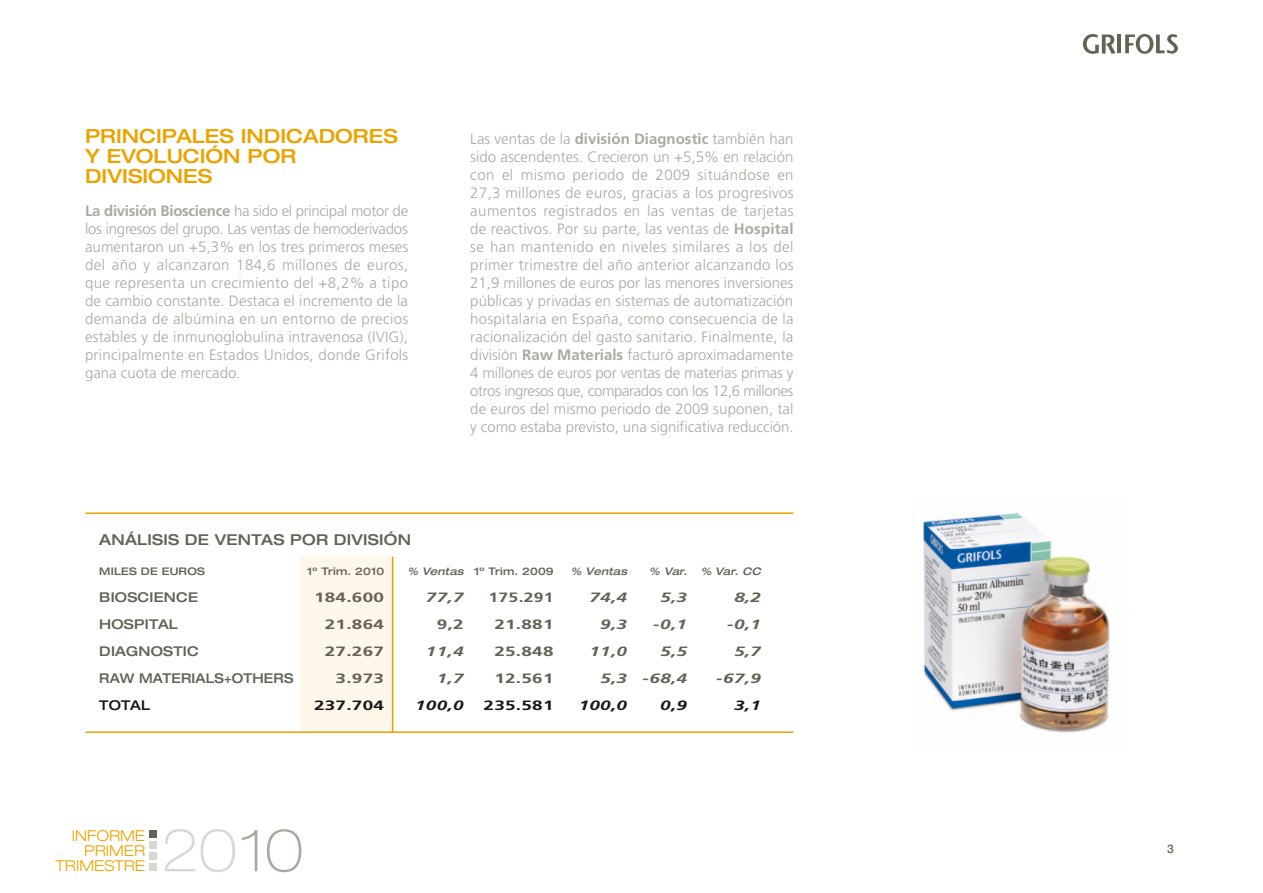
<style>
.page{position:relative;width:1263px;height:893px;background:#fff}
.page>*{position:absolute;margin:0;border:0;box-sizing:border-box;transform-origin:0 0}
.t1{font:100 expanded 58.5px "Helvetica Neue";color:#d9d7d4}
.t2{font:500 expanded 19.5px/20.2px "Helvetica Neue";color:#eca300}
.t3{font:300 15px/18px "Frutiger";color:#aba8a0;text-align:justify}
.t4{font:500 expanded 15px "Helvetica Neue";letter-spacing:.015em;color:#646255}
.t5{font:300 expanded 15px/15.3px "Helvetica Neue";color:#eca300;text-align:right}
.t6{font:italic 700 13.5px "Frutiger";letter-spacing:.015em;color:#646255;scale:1.4 1}
.t7{font:700 13.5px "Frutiger";letter-spacing:.015em;color:#646255;scale:1.4 1}
.t8{font:500 expanded 13.5px "Helvetica Neue";letter-spacing:.015em;color:#646255}
.t9{font:500 expanded 13.5px "Helvetica Neue";letter-spacing:.015em;color:#646255;scale:.94 1}
.t10{font:italic 700 13.5px "Frutiger";letter-spacing:.015em;color:#1a171c;scale:1.4 1}
.t11{font:700 13.5px "Frutiger";letter-spacing:.015em;color:#1a171c;scale:1.4 1}
.t12{font:700 13.5px "Frutiger";letter-spacing:.015em;color:#646255;scale:1.3 1}
.t13{font:500 expanded 13.5px "Helvetica Neue";color:#1a171c}
.t14{font:500 12px "Helvetica Neue";color:#646255}
.t15{font:500 expanded 10.5px "Helvetica Neue";letter-spacing:.015em;color:#646255}
.t16{font:italic 500 expanded 10.5px "Helvetica Neue";color:#646255}
.s1{font-weight:700}
.s2{font-style:italic}
.s3{color:#aba8a0}
</style>
<div class="page">
<svg style="left:1083px;top:34px;width:32px;height:20px"></svg>
<hr style="left:1117px;top:35px;width:4px;height:18px;background:#646255">
<svg style="left:1125px;top:34px;width:53px;height:20px"></svg>
<div style="left:149px;top:863px;width:8px;height:8px;background:#d9d7d4"></div>
<div style="left:149px;top:841px;width:8px;height:8px;background:#d9d7d4"></div>
<div style="left:149px;top:852px;width:8px;height:8px;background:#d9d7d4"></div>
<div style="left:149px;top:830px;width:8px;height:8px;background:#646255"></div>
<div style="left:300px;top:557px;width:93px;height:175px;background:#fef7ea"></div>
<hr style="left:85px;top:512px;width:708px;height:2px;background:#eca300">
<hr style="left:85px;top:731px;width:708px;height:2px;background:#eca300">
<hr style="left:392px;top:557px;width:1px;height:176px;background:#eca300">
<img style="left:923px;top:512px;width:187px;height:221px">
<h2 class="t2" style="left:85px;top:125px;width:314px">PRINCIPALES INDICADORES<br>Y EVOLUCIÓN POR<br>DIVISIONES</h2>
<p class="t3" style="left:85px;top:202px;width:325px"><span class="s1">La división Bioscience</span> ha sido el principal motor de los ingresos del grupo. Las ventas de hemoderivados aumentaron un +5,3% en los tres primeros meses del año y alcanzaron 184,6 millones de euros, que representa un crecimiento del +8,2% a tipo de cambio constante. Destaca el incremento de la demanda de albúmina en un entorno de precios estables y de inmunoglobulina intravenosa (IVIG), principalmente en Estados Unidos, donde Grifols gana cuota de mercado.</p>
<p class="t3" style="left:470px;top:130px;width:325px">Las ventas de la <span class="s1">división Diagnostic</span> también han sido ascendentes. Crecieron un +5,5% en relación con el mismo periodo de 2009 situándose en 27,3 millones de euros, gracias a los progresivos aumentos registrados en las ventas de tarjetas de reactivos. Por su parte, las ventas de <span class="s1">Hospital </span>se han mantenido en niveles similares a los del primer trimestre del año anterior alcanzando los 21,9 millones de euros por las menores inversiones públicas y privadas en sistemas de automatización hospitalaria en España, como consecuencia de la racionalización del gasto sanitario. Finalmente, la división <span class="s1">Raw Materials</span> facturó aproximadamente 4 millones de euros por ventas de materias primas y otros ingresos que, comparados con los 12,6 millones de euros del mismo periodo de 2009 suponen, tal y como estaba previsto, una significativa reducción.</p>
<p class="t4" style="left:99px;top:530px;width:313px">ANÁLISIS DE VENTAS POR DIVISIÓN</p>
<p class="t15" style="left:99px;top:565px;width:107px">MILES DE EUROS</p>
<p class="t15" style="left:307px;top:565px;width:78px">1º TRIM. 2010</p>
<p class="t15" style="left:407px;top:565px;width:148px"><span class="s2">% Ventas</span> 1º TRIM. 2009</p>
<p class="t16" style="left:571px;top:565px;width:58px">% Ventas</p>
<p class="t16" style="left:649px;top:565px;width:39px">% var.</p>
<p class="t16" style="left:701px;top:565px;width:62px">% var. CC</p>
<p class="t8" style="left:99px;top:589px;width:100px">BIOSCIENCE</p>
<p class="t7" style="left:314px;top:589px;width:52px">184.600</p>
<p class="t6" style="left:426px;top:589px;width:28px">77,7</p>
<p class="t12" style="left:489px;top:589px;width:52px">175.291</p>
<p class="t6" style="left:589px;top:589px;width:28px">74,4</p>
<p class="t6" style="left:660px;top:589px;width:21px">5,3</p>
<p class="t6" style="left:734px;top:589px;width:21px">8,2</p>
<p class="t8" style="left:99px;top:616px;width:75px">HOSPITAL</p>
<p class="t7" style="left:325px;top:616px;width:44px">21.864</p>
<p class="t7" style="left:437px;top:616px;width:21px">9,2</p>
<p class="t7" style="left:494px;top:616px;width:44px">21.881</p>
<p class="t6" style="left:600px;top:616px;width:21px">9,3</p>
<p class="t6" style="left:653px;top:616px;width:26px">-0,1</p>
<p class="t6" style="left:726px;top:616px;width:26px">-0,1</p>
<p class="t8" style="left:99px;top:643px;width:101px">DIAGNOSTIC</p>
<p class="t7" style="left:325px;top:643px;width:44px">27.267</p>
<p class="t6" style="left:426px;top:643px;width:28px">11,4</p>
<p class="t7" style="left:494px;top:643px;width:44px">25.848</p>
<p class="t6" style="left:589px;top:643px;width:28px">11,0</p>
<p class="t6" style="left:660px;top:643px;width:21px">5,5</p>
<p class="t6" style="left:734px;top:643px;width:21px">5,7</p>
<p class="t9" style="left:99px;top:670px;width:208px">RAW MATERIALS+OTHERS</p>
<p class="t7" style="left:336px;top:670px;width:36px">3.973</p>
<p class="t6" style="left:437px;top:670px;width:21px">1,7</p>
<p class="t7" style="left:494px;top:670px;width:44px">12.561</p>
<p class="t6" style="left:600px;top:670px;width:64px">5,3 -68,4</p>
<p class="t6" style="left:716px;top:670px;width:34px">-67,9</p>
<p class="t13" style="left:99px;top:697px;width:12px">TOTA</p>
<p class="t13" style="left:141px;top:697px;width:11px">L</p>
<p class="t11" style="left:314px;top:697px;width:52px">237.704</p>
<p class="t10" style="left:415px;top:697px;width:36px">100,0</p>
<p class="t11" style="left:484px;top:697px;width:52px">235.581</p>
<p class="t10" style="left:579px;top:697px;width:36px">100,0</p>
<p class="t10" style="left:660px;top:697px;width:21px">0,9</p>
<p class="t10" style="left:734px;top:697px;width:21px">3,1</p>
<p class="t5" style="left:56px;top:828px;width:91px">INFORME<br>PRIMER<br>TRIMESTRE</p>
<h1 class="t1" style="left:161px;top:816px;width:144px">20<span class="s3">10</span></h1>
<p class="t14" style="left:1167px;top:842px;width:8px">3</p>
</div>
